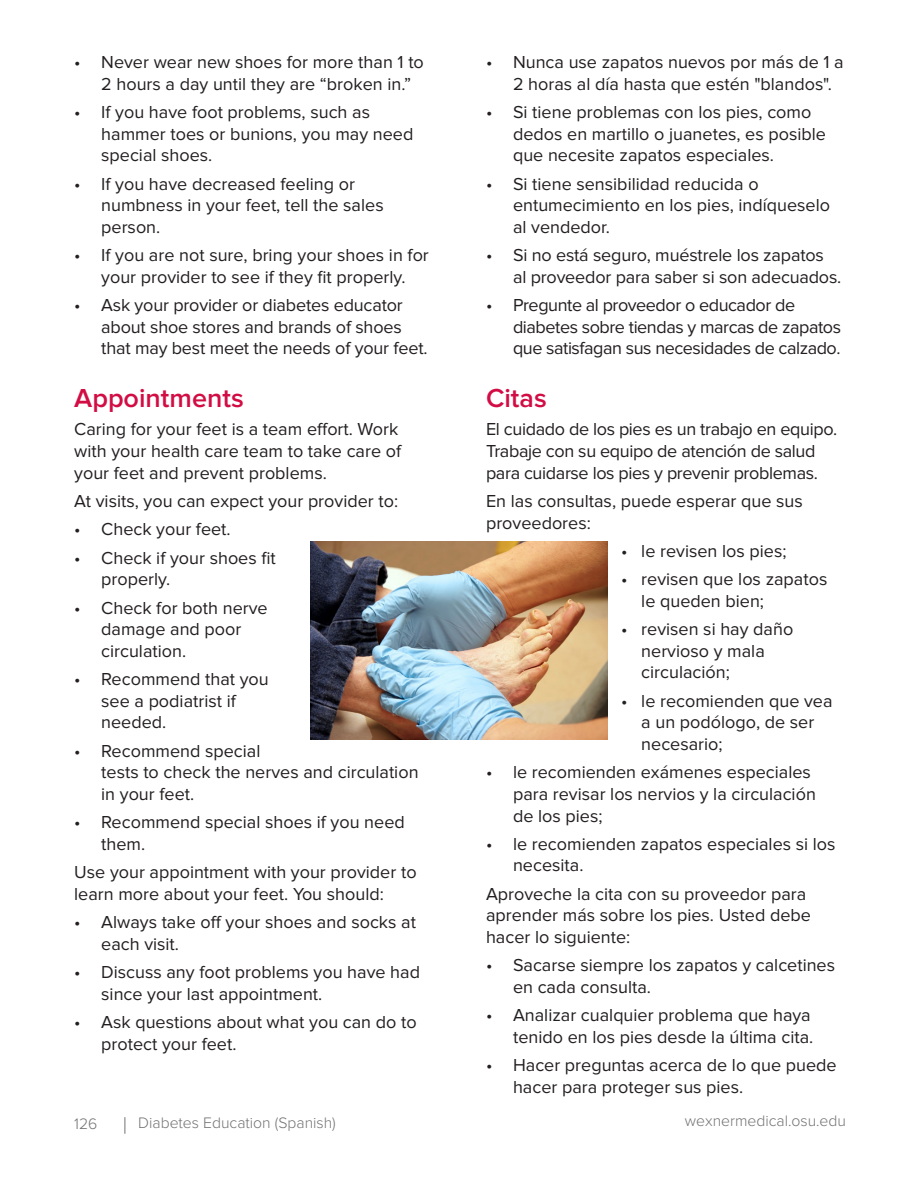
<style>
.page{position:relative;width:918px;height:1188px;background:#fff}
.page>*{position:absolute;margin:0;border:0;box-sizing:border-box;transform-origin:0 0}
.t1{font:600 27px "Proxima Nova";color:#d20d44}
.t2{font:18px/21.6px "Proxima Nova";color:#231f20}
.t3{font:18px/21.6px "Proxima Nova";letter-spacing:-.02em;color:#231f20}
.t4{font:18px/21.6px "Proxima Nova";letter-spacing:-.025em;color:#231f20}
.t5{font:300 15.75px "Proxima Nova";color:#717271}
</style>
<div class="page">
<svg style="left:125px;top:1117px;width:1px;height:17px"></svg>
<img style="left:310px;top:542px;width:298px;height:198px">
<p class="t2" style="left:101px;top:52px;width:324px;text-indent:-27px">• Never wear new shoes for more than 1 to<br>2 hours a day until they are “broken in.”</p>
<p class="t2" style="left:101px;top:102px;width:314px;text-indent:-27px">• If you have foot problems, such as hammer toes or bunions, you may need special shoes.</p>
<p class="t2" style="left:101px;top:173px;width:284px;text-indent:-27px">• If you have decreased feeling or numbness in your feet, tell the sales person.</p>
<p class="t2" style="left:74px;top:245px;width:356px;text-align:center">• If you are not sure, bring your shoes in for your provider to see if they fit properly.</p>
<p class="t2" style="left:101px;top:295px;width:328px;text-indent:-27px">• Ask your provider or diabetes educator about shoe stores and brands of shoes that may best meet the needs of your feet.</p>
<h3 class="t1" style="left:74px;top:383px;width:171px">Appointments</h3>
<p class="t2" style="left:74px;top:419px;width:328px">Caring for your feet is a team effort. Work with your health care team to take care of your feet and prevent problems.</p>
<p class="t2" style="left:74px;top:490px;width:325px">At visits, you can expect your provider to:</p>
<p class="t2" style="left:74px;top:519px;width:158px">• Check your feet.</p>
<p class="t2" style="left:101px;top:547px;width:176px;text-indent:-27px">• Check if your shoes fit properly.</p>
<p class="t2" style="left:101px;top:597px;width:168px;text-indent:-27px">• Check for both nerve damage and poor circulation.</p>
<p class="t2" style="left:101px;top:669px;width:169px;text-indent:-27px">• Recommend that you see a podiatrist if needed.</p>
<p class="t2" style="left:101px;top:740px;width:319px;text-indent:-27px">• Recommend special<br>tests to check the nerves and circulation in your feet.</p>
<p class="t2" style="left:101px;top:812px;width:305px;text-indent:-27px">• Recommend special shoes if you need them.</p>
<p class="t2" style="left:74px;top:862px;width:344px">Use your appointment with your provider to learn more about your feet. You should:</p>
<p class="t2" style="left:101px;top:912px;width:316px;text-indent:-27px">• Always take off your shoes and socks at each visit.</p>
<p class="t2" style="left:101px;top:962px;width:320px;text-indent:-27px">• Discuss any foot problems you have had since your last appointment.</p>
<p class="t2" style="left:101px;top:1012px;width:317px;text-indent:-27px">• Ask questions about what you can do to protect your feet.</p>
<p class="t2" style="left:513px;top:52px;width:332px;text-indent:-27px">• Nunca use zapatos nuevos por más de 1 a<br>2 horas al día hasta que estén "blandos".</p>
<p class="t2" style="left:513px;top:102px;width:314px;text-indent:-27px">• Si tiene problemas con los pies, como dedos en martillo o juanetes, es posible que necesite zapatos especiales.</p>
<p class="t2" style="left:513px;top:173px;width:319px;text-indent:-27px">• Si tiene sensibilidad reducida o entumecimiento en los pies, indíqueselo al vendedor.</p>
<p class="t2" style="left:513px;top:245px;width:330px;text-indent:-27px">• Si no está seguro, muéstrele los zapatos al proveedor para saber si son adecuados.</p>
<p class="t4" style="left:513px;top:295px;width:330px;text-indent:-27px">• Pregunte al proveedor o educador de diabetes sobre tiendas y marcas de zapatos que satisfagan sus necesidades de calzado.</p>
<h3 class="t1" style="left:486px;top:383px;width:62px">Citas</h3>
<p class="t3" style="left:486px;top:419px;width:353px">El cuidado de los pies es un trabajo en equipo.<br>Trabaje con su equipo de atención de salud para cuidarse los pies y prevenir problemas.</p>
<p class="t2" style="left:486px;top:490px;width:318px">En las consultas, puede esperar que sus proveedores:</p>
<p class="t2" style="left:621px;top:540px;width:167px">• le revisen los pies;</p>
<p class="t2" style="left:641px;top:569px;width:188px;text-indent:-20px">• revisen que los zapatos le queden bien;</p>
<p class="t2" style="left:641px;top:619px;width:154px;text-indent:-20px">• revisen si hay daño nervioso y mala circulación;</p>
<p class="t2" style="left:641px;top:690px;width:193px;text-indent:-20px">• le recomienden que vea a un podólogo, de ser necesario;</p>
<p class="t2" style="left:513px;top:762px;width:304px;text-indent:-27px">• le recomienden exámenes especiales para revisar los nervios y la circulación de los pies;</p>
<p class="t2" style="left:513px;top:833px;width:324px;text-indent:-27px">• le recomienden zapatos especiales si los necesita.</p>
<p class="t2" style="left:486px;top:883px;width:327px">Aproveche la cita con su proveedor para aprender más sobre los pies. Usted debe hacer lo siguiente:</p>
<p class="t2" style="left:513px;top:955px;width:324px;text-indent:-27px">• Sacarse siempre los zapatos y calcetines en cada consulta.</p>
<p class="t2" style="left:486px;top:1005px;width:329px;text-align:right">• Analizar cualquier problema que haya tenido en los pies desde la última cita.</p>
<p class="t2" style="left:513px;top:1055px;width:325px;text-indent:-27px">• Hacer preguntas acerca de lo que puede hacer para proteger sus pies.</p>
<p class="t5" style="left:74px;top:1114px;width:25px">126</p>
<p class="t5" style="left:138px;top:1114px;width:199px">Diabetes Education (Spanish)</p>
<p class="t5" style="left:685px;top:1112px;width:163px">wexnermedical.osu.edu</p>
</div>
